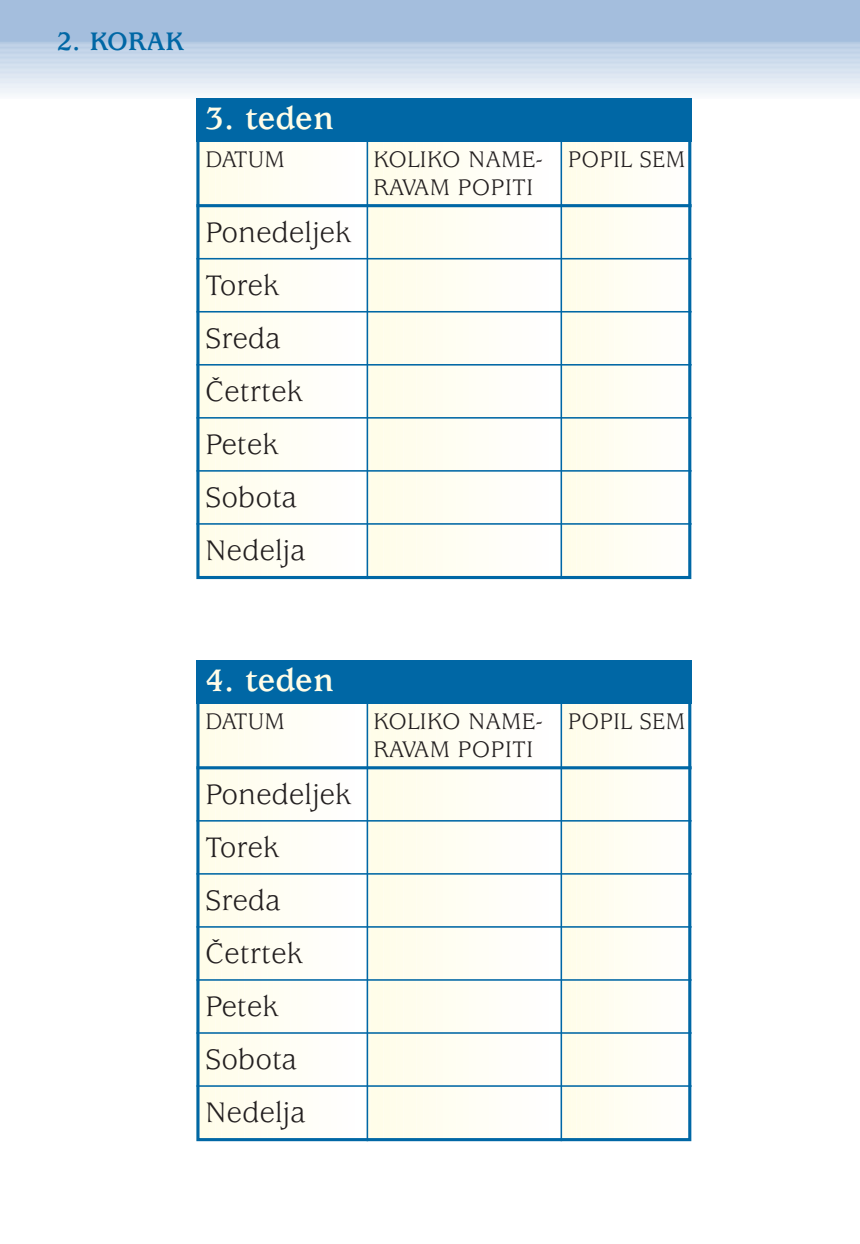
<style>
.page{position:relative;width:860px;height:1244px;background:#fff}
.page>*{position:absolute;margin:0;border:0;box-sizing:border-box;transform-origin:0 0}
.t1{font:700 34.4px "Usherwood M";color:#fffde8}
.t2{font:31.2px/53.2px "Usherwood M";color:#231f20}
.t3{font:700 28px "Usherwood M";color:#0067a5}
.t4{font:24.8px/28px "Usherwood M";color:#231f20}
</style>
<div class="page">
<div style="left:0;top:0;width:860px;height:41px;background:#a4bedd"></div>
<div style="left:0;top:41px;width:860px;height:5px;background:#b3c9e2"></div>
<hr style="left:0;top:43px;width:860px;height:4px;background:#b8cce3">
<div style="left:0;top:44px;width:860px;height:5px;background:#c0d2e7"></div>
<hr style="left:0;top:47px;width:860px;height:4px;background:#b4c9e3">
<hr style="left:0;top:48px;width:860px;height:4px;background:#bed1e6">
<div style="left:0;top:49px;width:860px;height:5px;background:#c4d5e9"></div>
<hr style="left:0;top:52px;width:860px;height:4px;background:#bacee6">
<hr style="left:0;top:53px;width:860px;height:4px;background:#c4d4e9">
<div style="left:0;top:54px;width:860px;height:5px;background:#c9d9eb"></div>
<hr style="left:0;top:57px;width:860px;height:4px;background:#c0d2e8">
<hr style="left:0;top:58px;width:860px;height:4px;background:#c9d9eb">
<div style="left:0;top:59px;width:860px;height:5px;background:#cedced"></div>
<hr style="left:0;top:62px;width:860px;height:4px;background:#c7d8eb">
<hr style="left:0;top:63px;width:860px;height:4px;background:#cfdded">
<div style="left:0;top:64px;width:860px;height:5px;background:#d5e1ef"></div>
<div style="left:0;top:69px;width:860px;height:5px;background:#dae5f1"></div>
<div style="left:0;top:71px;width:860px;height:5px;background:#d3dfef"></div>
<div style="left:0;top:74px;width:860px;height:5px;background:#d9e3f1"></div>
<hr style="left:0;top:78px;width:860px;height:4px;background:#dde7f2">
<div style="left:0;top:80px;width:860px;height:5px;background:#e1eaf4"></div>
<hr style="left:0;top:83px;width:860px;height:4px;background:#e5ecf5">
<div style="left:0;top:85px;width:860px;height:5px;background:#e9eff7"></div>
<div style="left:0;top:89px;width:860px;height:5px;background:#eff4f9"></div>
<hr style="left:0;top:93px;width:860px;height:4px;background:#f3f7fa">
<hr style="left:0;top:94px;width:860px;height:4px;background:#f7f9fc">
<svg style="left:196px;top:98px;width:496px;height:1044px"></svg>
<p class="t3" style="left:57px;top:31px;width:129px">2. KORAK</p>
<p class="t1" style="left:205px;top:106px;width:130px">3. teden</p>
<p class="t4" style="left:205px;top:147px;width:81px">DATUM</p>
<p class="t4" style="left:373px;top:147px;width:313px">KOLIKO NAME- POPIL SEM<br>RAVAM POPITI</p>
<p class="t2" style="left:205px;top:208px;width:148px">Ponedeljek<br>Torek<br>Sreda »etrtek<br>Petek<br>Sobota<br>Nedelja</p>
<p class="t1" style="left:205px;top:668px;width:130px">4. teden</p>
<p class="t4" style="left:205px;top:709px;width:81px">DATUM</p>
<p class="t4" style="left:373px;top:709px;width:313px">KOLIKO NAME- POPIL SEM<br>RAVAM POPITI</p>
<p class="t2" style="left:205px;top:770px;width:148px">Ponedeljek<br>Torek<br>Sreda »etrtek<br>Petek<br>Sobota<br>Nedelja</p>
</div>
